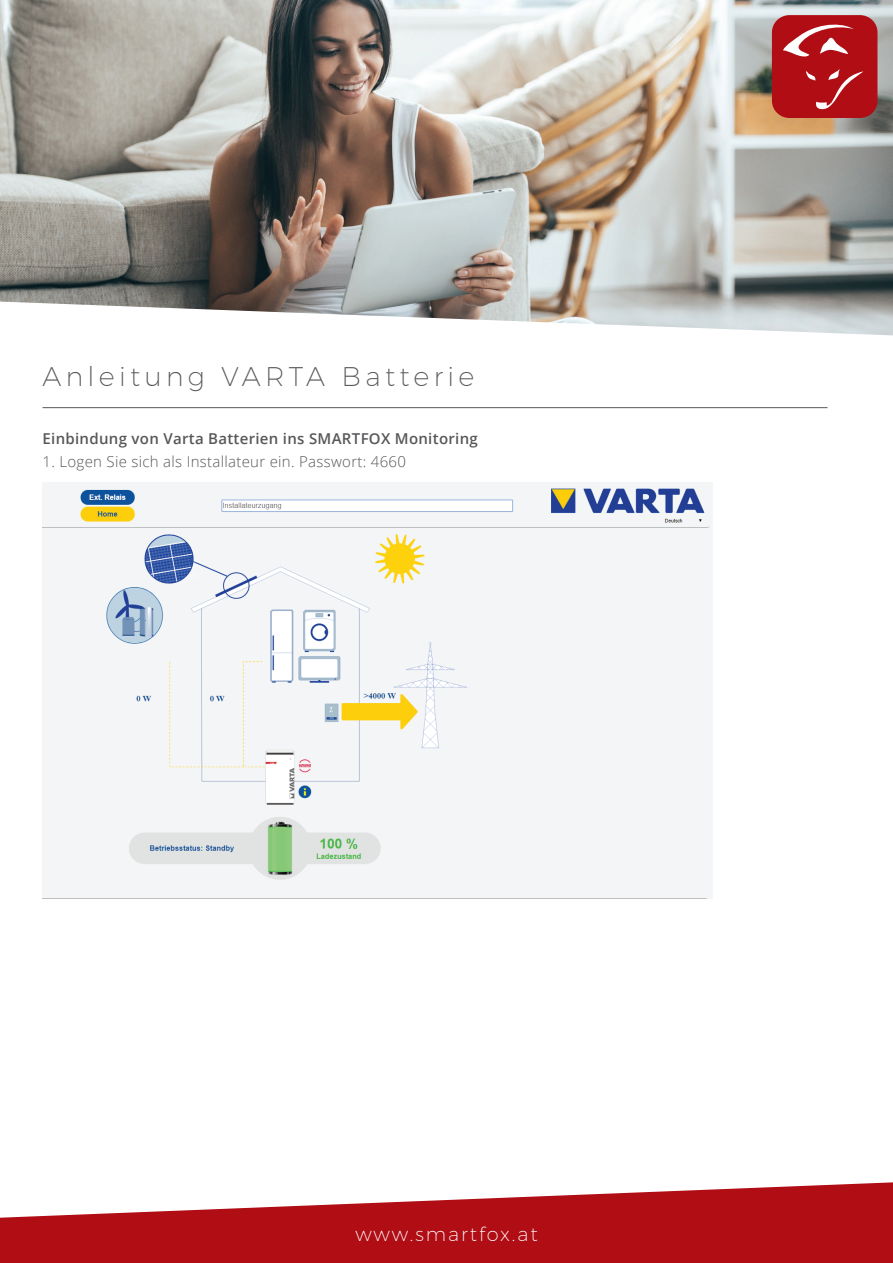
<style>
.page{position:relative;width:893px;height:1263px;background:#fff}
.page>*{position:absolute;margin:0;border:0;box-sizing:border-box;transform-origin:0 0}
.t1{font:200 27px "Montserrat";letter-spacing:.16em;color:#57585a}
.t2{font:200 19.5px "Montserrat";letter-spacing:.1em;color:#fff}
.t3{font:600 15px "Open Sans";letter-spacing:.02em;color:#57585a}
.t4{font:300 15px "Open Sans";letter-spacing:.02em;color:#57585a}
</style>
<div class="page">
<svg style="left:0;top:1182px;width:893px;height:81px;fill:#b00d15"></svg>
<img style="left:0;top:0;width:893px;height:302px">
<div style="left:772px;top:15px;width:105px;height:103px;background:#b00d15;border-radius:17px"></div>
<svg style="left:806px;top:69px;width:57px;height:41px"></svg>
<svg style="left:783px;top:24px;width:71px;height:33px"></svg>
<img style="left:43px;top:483px;width:670px;height:415px">
<svg style="left:14px;top:302px;width:879px;height:34px"></svg>
<hr style="left:43px;top:407px;width:784px;height:1px;background:#57585a">
<h1 class="t1" style="left:43px;top:360px;width:433px">Anleitung VARTA Batterie</h1>
<p class="t3" style="left:43px;top:428px;width:437px">Einbindung von Varta Batterien ins SMARTFOX Monitoring</p>
<p class="t4" style="left:43px;top:451px;width:365px">1. Logen Sie sich als Installateur ein. Passwort: 4660</p>
<h2 class="t2" style="left:355px;top:1223px;width:184px">www.smartfox.at</h2>
</div>
